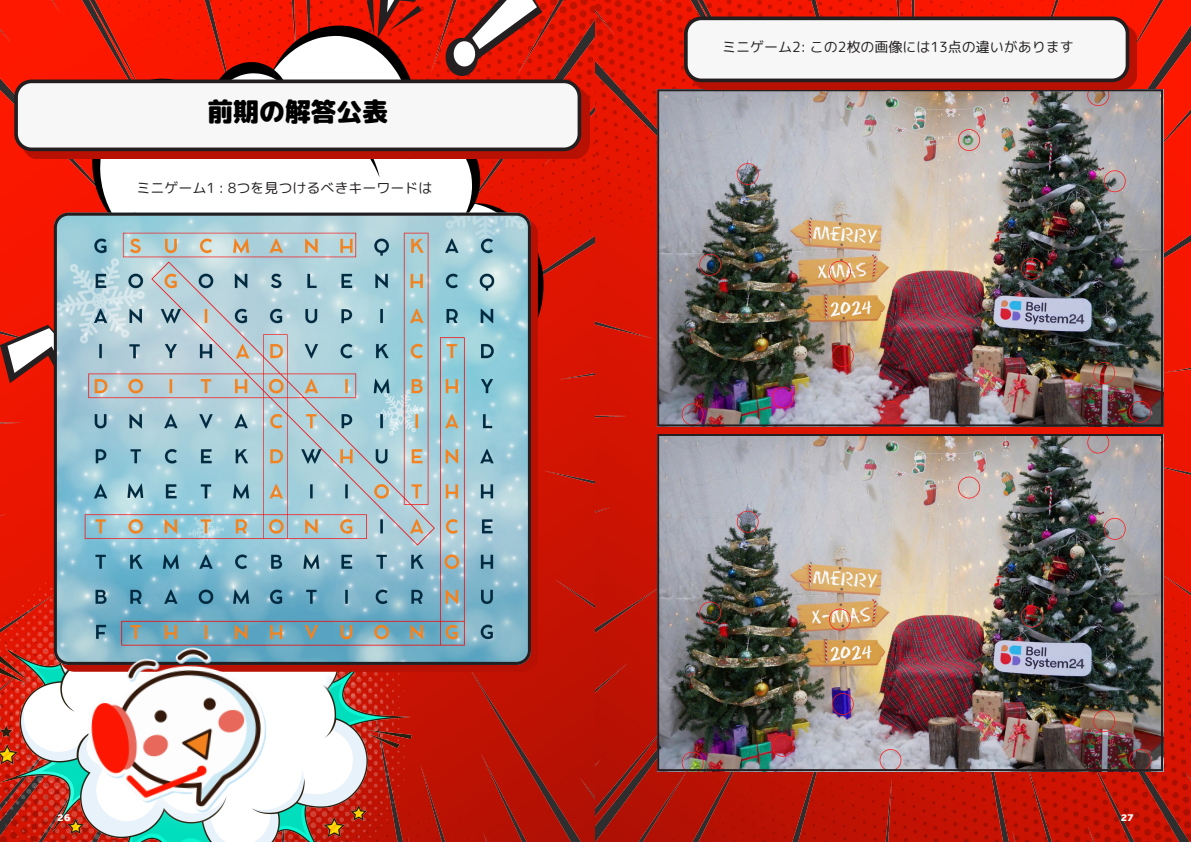
<style>
.page{position:relative;width:1191px;height:842px;background:#fff}
.page>*{position:absolute;margin:0;border:0;box-sizing:border-box;transform-origin:0 0}
.TRẠM_CẢM_XÚC{font:900 25.8px "Rounded Mplus 1 c";color:#000}
.noi_dung_con_K{font:14px "Rounded Mplus 1 c";color:#231f20}
.t1{font:10px "FS PF Beau Sans Pro Black";color:#fff}
</style>
<div class="page">
<img style="left:0;top:0;width:595px;height:842px">
<img style="left:595px;top:0;width:596px;height:842px">
<img style="left:660px;top:437px;width:500px;height:331px">
<div style="left:657px;top:434px;width:506px;height:337px;border:2px solid #231f20"></div>
<img style="left:660px;top:92px;width:500px;height:331px">
<div style="left:657px;top:89px;width:506px;height:337px;border:2px solid #231f20"></div>
<svg style="left:692px;top:24px;width:445px;height:66px;background:#b51104"></svg>
<div style="left:686px;top:18px;width:441px;height:62px;background:#f7f7f8;border-radius:16px"></div>
<div style="left:684px;top:17px;width:445px;height:65px;border:4px solid #231f20;border-radius:16px"></div>
<img style="left:0;top:562px;width:411px;height:280px">
<svg style="left:0;top:0;width:544px;height:431px"></svg>
<svg style="left:22px;top:87px;width:567px;height:72px;background:#b51103"></svg>
<div style="left:16px;top:81px;width:563px;height:68px;background:#f7f7f8;border-radius:16px"></div>
<div style="left:14px;top:80px;width:567px;height:71px;border:4px solid #231f20;border-radius:16px"></div>
<img style="left:55px;top:213px;width:476px;height:452px">
<div style="left:54px;top:213px;width:477px;height:452px;border:3px solid #231f20;border-radius:13px"></div>
<img style="left:54px;top:624px;width:246px;height:218px">
<p class="TRẠM_CẢM_XÚC" style="left:207px;top:93px;width:182px">前期の解答公表</p>
<p class="noi_dung_con_K" style="left:136px;top:178px;width:298px">ミニゲーム1 : 8つを見つけるべきキーワードは</p>
<p class="noi_dung_con_K" style="left:722px;top:37px;width:353px">ミニゲーム2: この2枚の画像には13点の違いがあります</p>
<p class="t1" style="left:57px;top:809px;width:15px">26</p>
<p class="t1" style="left:1120px;top:809px;width:15px">27</p>
</div>
